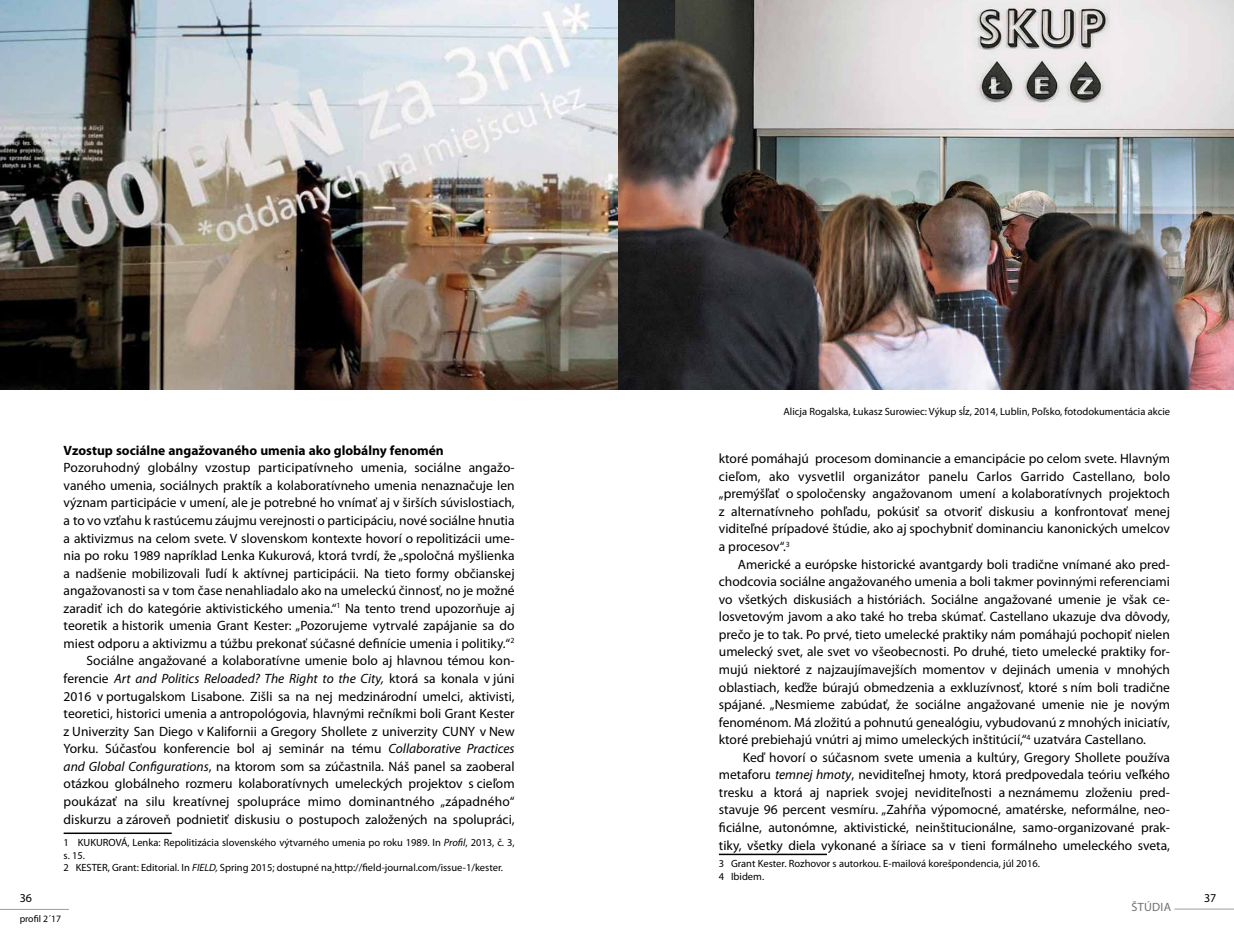
<style>
.page{position:relative;width:1234px;height:936px;background:#fff}
.page>*{position:absolute;margin:0;border:0;box-sizing:border-box;transform-origin:0 0}
.t1{font:13.5px/17.5px "Myriad Pro";color:#000;text-align:justify}
.t2{font:700 13.5px "Myriad Pro";color:#000}
.t3{font:12px "Myriad Pro";letter-spacing:.025em;color:#707172}
.t4{font:12px "Myriad Pro";color:#000}
.t5{font:10.5px/12.6px "Myriad Pro";color:#000}
.t6{font:9.75px "Myriad Pro";color:#000}
.s1{font-style:italic}
</style>
<div class="page">
<hr style="left:0;top:908px;width:69px;height:1px;background:#9c9e9f">
<hr style="left:1174px;top:908px;width:59px;height:1px;background:#9c9e9f">
<img style="left:617px;top:0;width:616px;height:389px">
<img style="left:0;top:0;width:617px;height:389px">
<hr style="left:64px;top:832px;width:108px;height:2px;background:#000">
<hr style="left:718px;top:853px;width:108px;height:2px;background:#000">
<p class="t2" style="left:64px;top:442px;width:381px">Vzostup sociálne angažovaného umenia ako globálny fenomén</p>
<p class="t1" style="left:64px;top:459px;width:452px;text-align:right">Pozoruhodný globálny vzostup participatívneho umenia, sociálne angažo&shy;vaného umenia, sociálnych praktík a kolaboratívneho umenia nenaznačuje len význam participácie v umení, ale je potrebné ho vnímať aj v širších súvislostiach, a to vo vzťahu k rastúcemu záujmu verejnosti o participáciu, nové sociálne hnutia a aktivizmus na celom svete. V slovenskom kontexte hovorí o repolitizácii ume&shy;nia po roku 1989 napríklad Lenka Kukurová, ktorá tvrdí, že „spoločná myšlienka a nadšenie mobilizovali ľudí k aktívnej participácii. Na tieto formy občianskej angažovanosti sa v tom čase nenahliadalo ako na umeleckú činnosť, no je možné zaradiť ich do kategórie aktivistického umenia.“<sup>1</sup> Na tento trend upozorňuje aj teoretik a historik umenia Grant Kester: „Pozorujeme vytrvalé zapájanie sa do miest odporu a aktivizmu a túžbu prekonať súčasné definície umenia i politiky.“<sup>2<br></sup>Sociálne angažované a kolaboratívne umenie bolo aj hlavnou témou kon&shy;ferencie <span class="s1">Art and Politics Reloaded? The Right to the City,</span> ktorá sa konala v júni 2016 v portugalskom Lisabone. Zišli sa na nej medzinárodní umelci, aktivisti, teoretici, historici umenia a antropológovia, hlavnými rečníkmi boli Grant Kester z Univerzity San Diego v Kalifornii a Gregory Shollete z univerzity CUNY v New Yorku. Súčasťou konferencie bol aj seminár na tému <span class="s1">Collaborative Practices and Global Configurations</span>, na ktorom som sa zúčastnila. Náš panel sa zaoberal otázkou globálneho rozmeru kolaboratívnych umeleckých projektov s cieľom poukázať na silu kreatívnej spolupráce mimo dominantného „západného“ diskurzu a zároveň podnietiť diskusiu o postupoch založených na spolupráci,</p>
<p class="t5" style="left:64px;top:836px;width:452px">1 KUKUROVÁ, Lenka: Repolitizácia slovenského výtvarného umenia po roku 1989. In <span class="s1">Profil</span>, 2013, č. 3, s. 15.<br>2 KESTER, Grant: Editorial. In <span class="s1">FIELD,</span> Spring 2015; dostupné na http://field-journal.com/issue-1/kester.</p>
<p class="t5" style="left:783px;top:405px;width:388px">Alicja Rogalska, Łukasz Surowiec: Výkup sĺz, 2014, Lublin, Poľsko, fotodokumentácia akcie</p>
<p class="t1" style="left:718px;top:450px;width:452px">ktoré pomáhajú procesom dominancie a emancipácie po celom svete. Hlavným cieľom, ako vysvetlil organizátor panelu Carlos Garrido Castellano, bolo „premýšľať o spoločensky angažovanom umení a kolaboratívnych projektoch z alternatívneho pohľadu, pokúsiť sa otvoriť diskusiu a konfrontovať menej viditeľné prípadové štúdie, ako aj spochybniť dominanciu kanonických umelcov a procesov“.<sup>3</sup></p>
<p class="t1" style="left:718px;top:555px;width:452px;text-indent:19px">Americké a európske historické avantgardy boli tradične vnímané ako pred&shy;chodcovia sociálne angažovaného umenia a boli takmer povinnými referenciami vo všetkých diskusiách a históriách. Sociálne angažované umenie je však ce&shy;losvetovým javom a ako také ho treba skúmať. Castellano ukazuje dva dôvody, prečo je to tak. Po prvé, tieto umelecké praktiky nám pomáhajú pochopiť nielen umelecký svet, ale svet vo všeobecnosti. Po druhé, tieto umelecké praktiky for&shy;mujú niektoré z najzaujímavejších momentov v dejinách umenia v mnohých oblastiach, keďže búrajú obmedzenia a exkluzívnosť, ktoré s ním boli tradične spájané. „Nesmieme zabúdať, že sociálne angažované umenie nie je novým fenoménom. Má zložitú a pohnutú genealógiu, vybudovanú z mnohých iniciatív, ktoré prebiehajú vnútri aj mimo umeleckých inštitúcií,“<sup>4</sup> uzatvára Castellano.</p>
<p class="t1" style="left:718px;top:748px;width:452px;text-indent:24px">Keď hovorí o súčasnom svete umenia a kultúry, Gregory Shollete používa metaforu <span class="s1">temnej hmoty</span>, neviditeľnej hmoty, ktorá predpovedala teóriu veľkého tresku a ktorá aj napriek svojej neviditeľnosti a neznámemu zloženiu pred&shy;stavuje 96 percent vesmíru. „Zahŕňa výpomocné, amatérske, neformálne, neo&shy;ficiálne, autonómne, aktivistické, neinštitucionálne, samo-organizované prak&shy;tiky, všetky diela vykonané a šíriace sa v tieni formálneho umeleckého sveta,</p>
<p class="t5" style="left:718px;top:857px;width:322px">3 Grant Kester. Rozhovor s autorkou. E-mailová korešpondencia, júl 2016.<br>4 Ibidem.</p>
<p class="t4" style="left:20px;top:891px;width:14px">36</p>
<p class="t4" style="left:1203px;top:891px;width:14px">37</p>
<p class="t3" style="left:1131px;top:900px;width:41px">ŠTÚDIA</p>
<p class="t6" style="left:20px;top:913px;width:43px">profil 2´17</p>
</div>
